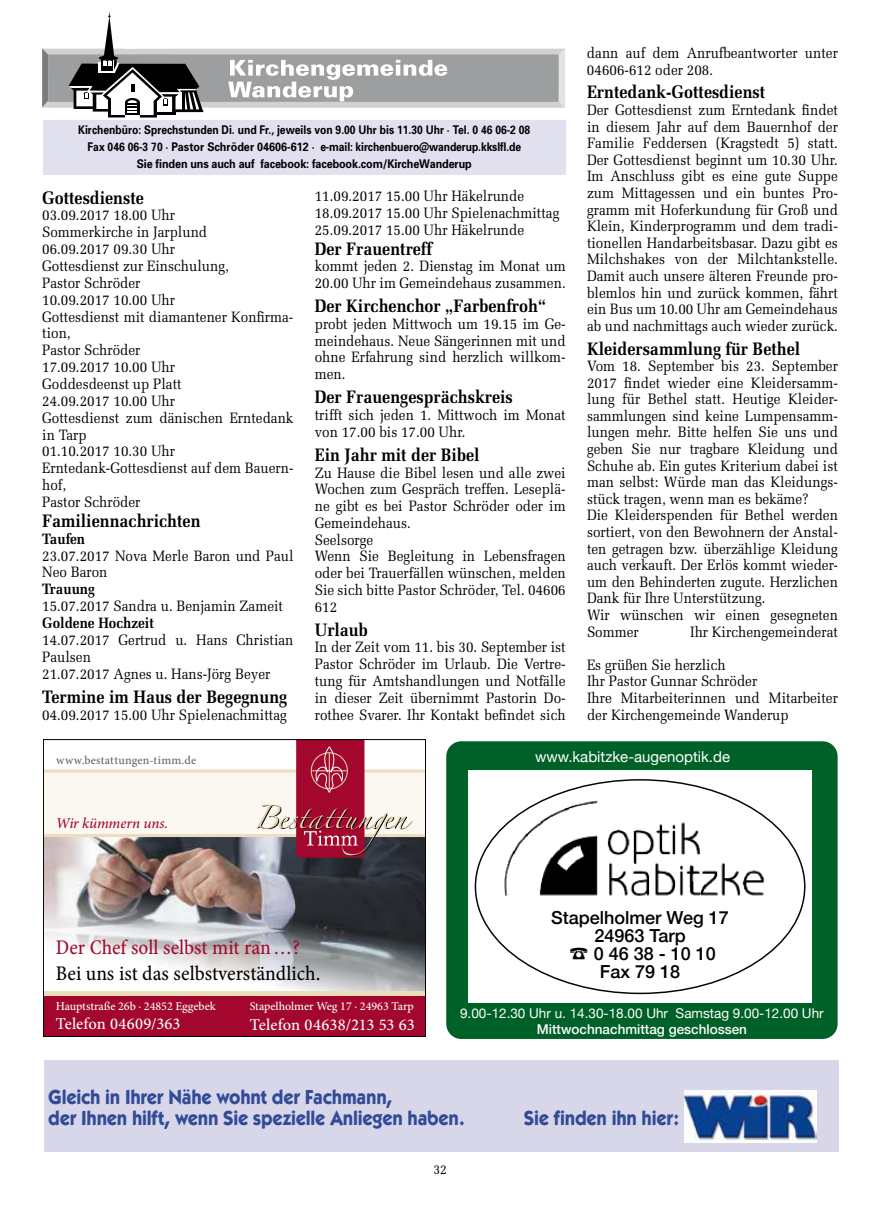
<style>
.page{position:relative;width:872px;height:1212px;background:#fff}
.page>*{position:absolute;margin:0;border:0;box-sizing:border-box;transform-origin:0 0}
.t1{font:700 21px/21px "Kabel Itc T";letter-spacing:-.015em;color:#324a97;scale:.9 1}
.t2{font:21px "Minion Pro Cn Capt";letter-spacing:-.005em;color:#000}
.t3{font:21px "Minion Pro Cn Capt";color:#a3072e}
.t4{font:700 18px "Melior";color:#000;scale:.9 1}
.t5{font:500 18px/18px "Helvetica Neue";color:#000;text-align:center}
.t6{font:500 16.5px "Minion Pro";letter-spacing:.005em;color:#fff}
.t7{font:15px/16.8px "Melior";color:#000;scale:.9 1}
.t8{font:700 15px "Melior";color:#000;scale:.9 1}
.t9{font:15px "Helvetica Neue";color:#fff}
.t10{font:italic 500 15px "Minion Pro";letter-spacing:-.01em;color:#a3072e}
.t11{font:13.5px "Helvetica Neue";color:#fdfdfd}
.t12{font:500 13.5px "Helvetica Neue";color:#fdfdfd}
.t13{font:13.5px "Melior";color:#000;scale:.9 1}
.t14{font:700 12px/16.8px "Univers";color:#000;text-align:center;scale:.86 1}
.t15{font:500 12px "Minion Pro";color:#fff}
.t16{font:500 12px "Minion Pro";letter-spacing:.02em;color:#646567}
</style>
<div class="page">
<div style="left:446px;top:741px;width:391px;height:298px;background:#006128;border-radius:15px"></div>
<div style="left:468px;top:770px;width:344px;height:233px;background:#fff"></div>
<img style="left:501px;top:797px;width:267px;height:99px">
<img style="left:45px;top:837px;width:379px;height:154px">
<div style="left:43px;top:771px;width:383px;height:64px;background:#fbf8f2"></div>
<hr style="left:43px;top:834px;width:383px;height:3px;background:#ecddbe">
<hr style="left:43px;top:769px;width:383px;height:3px;background:#ecddbe">
<div style="left:43px;top:994px;width:383px;height:43px;background:#a3072e"></div>
<hr style="left:43px;top:991px;width:383px;height:4px;background:#ecddbe">
<svg style="left:256px;top:741px;width:156px;height:117px"></svg>
<div style="left:43px;top:739px;width:383px;height:298px;border:1px solid #000"></div>
<div style="left:45px;top:52px;width:517px;height:53px;background:#9c9e9f"></div>
<div style="left:42px;top:48px;width:523px;height:60px;border:6px solid #d0d1d2"></div>
<svg style="left:42px;top:48px;width:6px;height:59px"></svg>
<svg style="left:559px;top:48px;width:6px;height:60px"></svg>
<svg style="left:68px;top:13px;width:135px;height:105px"></svg>
<svg style="left:228px;top:60px;width:219px;height:41px"></svg>
<div style="left:43px;top:120px;width:522px;height:54px;background:#e0e0ef"></div>
<div style="left:44px;top:1060px;width:794px;height:92px;background:#d8d7ea"></div>
<img style="left:684px;top:1090px;width:132px;height:52px">
<p class="t14" style="left:78px;top:121px;width:527px">Kirchenbüro: Sprechstunden Di. und Fr., jeweils von 9.00 Uhr bis 11.30 Uhr · Tel. 0 46 06-2 08<br>Fax 046 06-3 70 · Pastor Schröder 04606-612 · e-mail: kirchenbuero@wanderup.kkslfl.de<br>Sie finden uns auch auf facebook: facebook.com/KircheWanderup</p>
<p class="t4" style="left:42px;top:187px;width:114px">Gottesdienste</p>
<p class="t7" style="left:42px;top:207px;width:281px">03.09.2017 18.00 Uhr<br>Sommerkirche in Jarplund<br>06.09.2017 09.30 Uhr<br>Gottesdienst zur Einschulung,<br>Pastor Schröder<br>10.09.2017 10.00 Uhr<br>Gottesdienst mit diamantener Konfirma&shy;tion,<br>Pastor Schröder<br>17.09.2017 10.00 Uhr<br>Goddesdeenst up Platt<br>24.09.2017 10.00 Uhr<br>Gottesdienst zum dänischen Erntedank in Tarp<br>01.10.2017 10.30 Uhr<br>Erntedank-Gottesdienst auf dem Bauern&shy;hof,<br>Pastor Schröder</p>
<p class="t4" style="left:42px;top:510px;width:177px">Familiennachrichten</p>
<p class="t8" style="left:42px;top:529px;width:49px">Taufen</p>
<p class="t7" style="left:42px;top:547px;width:281px">23.07.2017 Nova Merle Baron und Paul<br>Neo Baron</p>
<p class="t8" style="left:42px;top:580px;width:60px">Trauung</p>
<p class="t7" style="left:42px;top:598px;width:269px">15.07.2017 Sandra u. Benjamin Zameit</p>
<p class="t8" style="left:42px;top:614px;width:126px">Goldene Hochzeit</p>
<p class="t7" style="left:42px;top:631px;width:281px">14.07.2017 Gertrud u. Hans Christian<br>Paulsen<br>21.07.2017 Agnes u. Hans-Jörg Beyer</p>
<p class="t4" style="left:42px;top:686px;width:274px">Termine im Haus der Begegnung</p>
<p class="t7" style="left:42px;top:706px;width:273px">04.09.2017 15.00 Uhr Spielenachmittag</p>
<p class="t7" style="left:315px;top:188px;width:273px">11.09.2017 15.00 Uhr Häkelrunde<br>18.09.2017 15.00 Uhr Spielenachmittag<br>25.09.2017 15.00 Uhr Häkelrunde</p>
<p class="t4" style="left:315px;top:238px;width:131px">Der Frauentreff</p>
<p class="t7" style="left:315px;top:258px;width:280px">kommt jeden 2. Dienstag im Monat um<br>20.00 Uhr im Gemeindehaus zusammen.</p>
<p class="t4" style="left:315px;top:295px;width:258px">Der Kirchenchor „Farbenfroh“</p>
<p class="t7" style="left:315px;top:315px;width:280px;text-align:justify">probt jeden Mittwoch um 19.15 im Ge&shy;meindehaus. Neue Sängerinnen mit und ohne Erfahrung sind herzlich willkom&shy;men.</p>
<p class="t4" style="left:315px;top:386px;width:221px">Der Frauengesprächskreis</p>
<p class="t7" style="left:315px;top:406px;width:280px">trifft sich jeden 1. Mittwoch im Monat von 17.00 bis 17.00 Uhr.</p>
<p class="t4" style="left:315px;top:444px;width:184px">Ein Jahr mit der Bibel</p>
<p class="t7" style="left:315px;top:464px;width:280px">Zu Hause die Bibel lesen und alle zwei<br>Wochen zum Gespräch treffen. Leseplä&shy;ne gibt es bei Pastor Schröder oder im<br>Gemeindehaus.<br>Seelsorge<br>Wenn Sie Begleitung in Lebensfragen oder bei Trauerfällen wünschen, melden<br>Sie sich bitte Pastor Schröder, Tel. 04606<br>612</p>
<p class="t4" style="left:315px;top:619px;width:61px">Urlaub</p>
<p class="t7" style="left:315px;top:639px;width:280px;text-align:justify">In der Zeit vom 11. bis 30. September ist Pastor Schröder im Urlaub. Die Vertre&shy;tung für Amtshandlungen und Notfälle in dieser Zeit übernimmt Pastorin Do&shy;rothee Svarer. Ihr Kontakt befindet sich</p>
<p class="t7" style="left:587px;top:45px;width:280px">dann auf dem Anrufbeantworter unter<br>04606-612 oder 208.</p>
<p class="t4" style="left:587px;top:81px;width:199px">Erntedank-Gottesdienst</p>
<p class="t7" style="left:587px;top:102px;width:280px;text-align:justify">Der Gottesdienst zum Erntedank findet in diesem Jahr auf dem Bauernhof der Familie Feddersen (Kragstedt 5) statt.<br>Der Gottesdienst beginnt um 10.30 Uhr.<br>Im Anschluss gibt es eine gute Suppe zum Mittagessen und ein buntes Pro&shy;gramm mit Hoferkundung für Groß und Klein, Kinderprogramm und dem tradi&shy;tionellen Handarbeitsbasar. Dazu gibt es Milchshakes von der Milchtankstelle.<br>Damit auch unsere älteren Freunde pro&shy;blemlos hin und zurück kommen, fährt ein Bus um 10.00 Uhr am Gemeindehaus ab und nachmittags auch wieder zurück.</p>
<p class="t4" style="left:587px;top:337px;width:238px">Kleidersammlung für Bethel</p>
<p class="t7" style="left:587px;top:358px;width:280px">Vom 18. September bis 23. September 2017 findet wieder eine Kleidersamm&shy;lung für Bethel statt. Heutige Kleider&shy;sammlungen sind keine Lumpensamm&shy;lungen mehr. Bitte helfen Sie uns und geben Sie nur tragbare Kleidung und Schuhe ab. Ein gutes Kriterium dabei ist man selbst: Würde man das Kleidungs&shy;stück tragen, wenn man es bekäme?<br>Die Kleiderspenden für Bethel werden sortiert, von den Bewohnern der Anstal&shy;ten getragen bzw. überzählige Kleidung auch verkauft. Der Erlös kommt wieder&shy;um den Behinderten zugute. Herzlichen Dank für Ihre Unterstützung.<br>Wir wünschen wir einen gesegneten Sommer</p>
<p class="t7" style="left:690px;top:623px;width:166px">Ihr Kirchengemeinderat</p>
<p class="t7" style="left:587px;top:656px;width:280px">Es grüßen Sie herzlich<br>Ihr Pastor Gunnar Schröder<br>Ihre Mitarbeiterinnen und Mitarbeiter der Kirchengemeinde Wanderup</p>
<p class="t16" style="left:56px;top:752px;width:141px">www.bestattungen-timm.de</p>
<p class="t10" style="left:56px;top:812px;width:114px">Wir kümmern uns.</p>
<h1 class="t3" style="left:56px;top:933px;width:246px">Der Chef soll selbst mit ran…?</h1>
<h1 class="t2" style="left:56px;top:959px;width:266px">Bei uns ist das selbstverständlich.</h1>
<p class="t15" style="left:56px;top:998px;width:162px">Hauptstraße 26b · 24852 Eggebek</p>
<p class="t6" style="left:56px;top:1013px;width:126px">Telefon 04609/363</p>
<p class="t15" style="left:250px;top:998px;width:166px">Stapelholmer Weg 17 · 24963 Tarp</p>
<p class="t6" style="left:250px;top:1013px;width:167px">Telefon 04638/213 53 63</p>
<p class="t9" style="left:535px;top:746px;width:196px">www.kabitzke-augenoptik.de</p>
<p class="t5" style="left:551px;top:907px;width:179px">Stapelholmer Weg 17<br>24963 Tarp<br>☎ 0 46 38 - 10 10<br>Fax 79 18</p>
<p class="t11" style="left:460px;top:1003px;width:365px">9.00-12.30 Uhr u. 14.30-18.00 Uhr Samstag 9.00-12.00 Uhr</p>
<p class="t12" style="left:537px;top:1018px;width:212px">Mittwochnachmittag geschlossen</p>
<h1 class="t1" style="left:48px;top:1085px;width:465px">Gleich in Ihrer Nähe wohnt der Fachmann,<br>der Ihnen hilft, wenn Sie spezielle Anliegen haben.</h1>
<p class="t13" style="left:433px;top:1161px;width:17px">32</p>
<h1 class="t1" style="left:524px;top:1106px;width:174px">Sie finden ihn hier:</h1>
</div>
